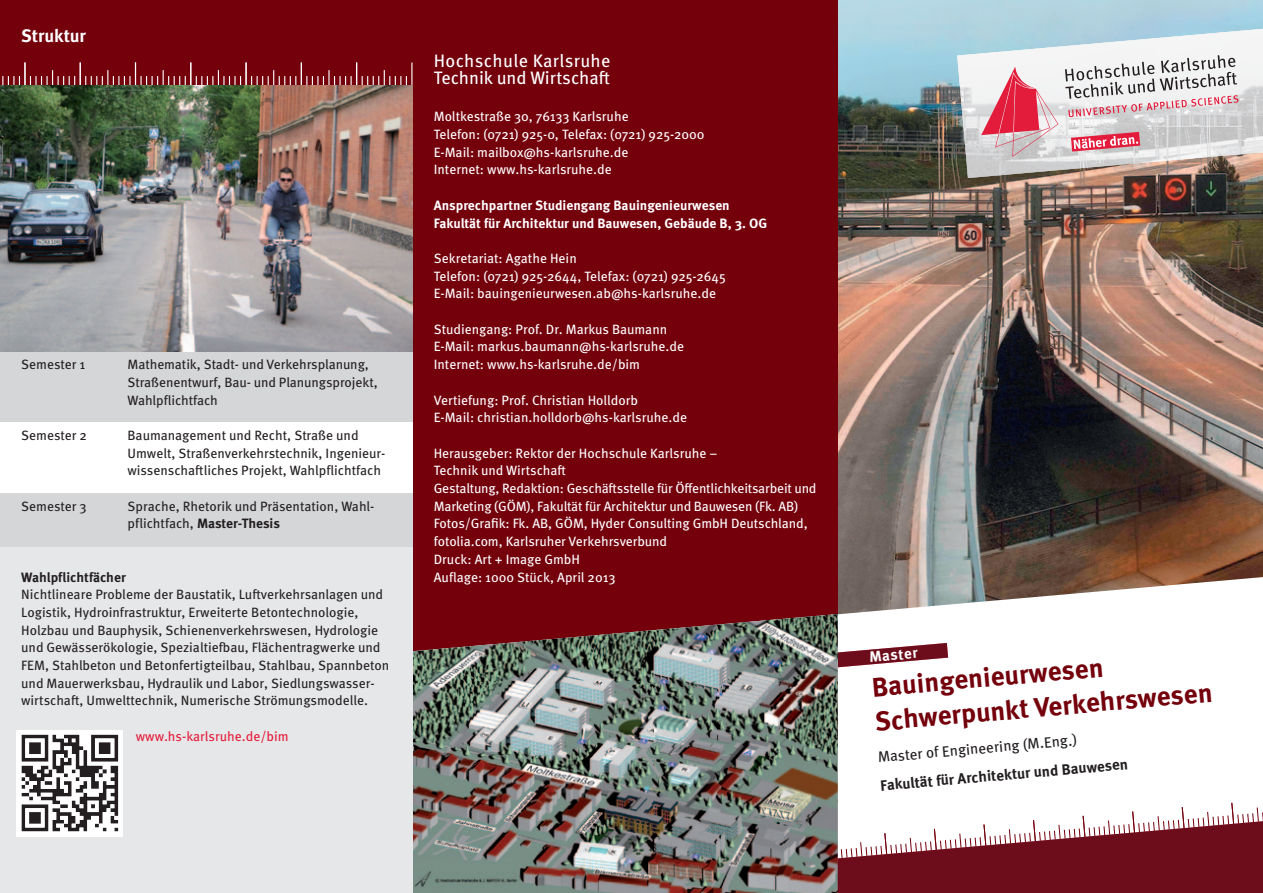
<style>
.page{position:relative;width:1263px;height:893px;background:#fff}
.page>*{position:absolute;margin:0;border:0;box-sizing:border-box;transform-origin:0 0}
.t1{font:700 27px/34.5px "Meta OT";color:#74000c}
.t2{font:18px/17.7px "Meta OT";letter-spacing:.015em;color:#fff}
.t3{font:700 18px "Meta OT";letter-spacing:-.005em;color:#fff}
.t4{font:700 15px "Meta OT";color:#231f20}
.t5{font:15px "Meta OT";color:#231f20}
.t6{font:700 15px "Meta OT";color:#fff}
.t7{font:13.5px/17.7px "Meta OT";letter-spacing:-.005em;color:#fff}
.t8{font:13.5px/17.7px "Meta OT";color:#231f20}
.t9{font:700 13.5px/17.7px "Meta OT";color:#fff}
.t10{font:13.5px "Meta OT";color:#e41c3b}
.t11{font:700 13.5px "Meta OT";color:#231f20}
.s1{font-weight:700}
</style>
<div class="page">
<img style="left:838px;top:0;width:425px;height:614px">
<svg style="left:838px;top:643px;width:110px;height:24px"></svg>
<div style="left:0;top:0;width:838px;height:893px;background:#74000c"></div>
<img style="left:412px;top:614px;width:426px;height:279px">
<svg style="left:957px;top:28px;width:306px;height:150px"></svg>
<svg style="left:1065px;top:55px;width:173px;height:62px"></svg>
<svg style="left:981px;top:67px;width:77px;height:90px"></svg>
<svg style="left:1071px;top:132px;width:69px;height:20px"></svg>
<svg style="left:838px;top:802px;width:425px;height:91px"></svg>
<svg style="left:30px;top:62px;width:211px;height:24px"></svg>
<hr style="left:245px;top:62px;width:2px;height:24px;background:#fff">
<svg style="left:251px;top:62px;width:161px;height:24px"></svg>
<hr style="left:24px;top:62px;width:2px;height:24px;background:#fff">
<svg style="left:0;top:76px;width:20px;height:10px"></svg>
<div style="left:0;top:86px;width:412px;height:807px;background:#e6e7e9"></div>
<div style="left:0;top:422px;width:412px;height:78px;background:#fff"></div>
<div style="left:0;top:351px;width:412px;height:71px;background:#d5d6d8"></div>
<div style="left:0;top:493px;width:412px;height:53px;background:#d5d6d8"></div>
<img style="left:0;top:86px;width:412px;height:265px">
<div style="left:17px;top:730px;width:106px;height:106px;background:#fff"></div>
<svg style="left:21px;top:734px;width:98px;height:98px"></svg>
<h2 class="t3" style="left:21px;top:25px;width:66px">Struktur</h2>
<p class="t8" style="left:21px;top:356px;width:66px">Semester 1</p>
<p class="t8" style="left:128px;top:356px;width:252px">Mathematik, Stadt- und Verkehrsplanung,<br>Straßenentwurf, Bau- und Planungsprojekt,<br>Wahlpflichtfach</p>
<p class="t8" style="left:21px;top:427px;width:67px">Semester 2</p>
<p class="t8" style="left:128px;top:427px;width:259px">Baumanagement und Recht, Straße und<br>Umwelt, Straßenverkehrstechnik, Ingenieur&shy;wissenschaftliches Projekt, Wahlpflichtfach</p>
<p class="t8" style="left:21px;top:497px;width:67px">Semester 3</p>
<p class="t8" style="left:128px;top:497px;width:248px">Sprache, Rhetorik und Präsentation, Wahl&shy;pflichtfach, <span class="s1">Master-Thesis</span></p>
<p class="t11" style="left:21px;top:569px;width:106px">Wahlpflichtfächer</p>
<p class="t8" style="left:21px;top:586px;width:370px">Nichtlineare Probleme der Baustatik, Luftverkehrsanlagen und Logistik, Hydroinfrastruktur, Erweiterte Betontechnologie, Holzbau und Bauphysik, Schienenverkehrswesen, Hydrologie und Gewässerökologie, Spezialtiefbau, Flächentragwerke und FEM, Stahlbeton und Betonfertigteilbau, Stahlbau, Spannbeton und Mauerwerksbau, Hydraulik und Labor, Siedlungswasser&shy;wirtschaft, Umwelttechnik, Numerische Strömungsmodelle.</p>
<p class="t10" style="left:136px;top:728px;width:154px">www.hs-karlsruhe.de/bim</p>
<h2 class="t2" style="left:434px;top:52px;width:178px">Hochschule Karlsruhe<br>Technik und Wirtschaft</h2>
<p class="t7" style="left:434px;top:108px;width:272px">Moltkestraße 30, 76133 Karlsruhe<br>Telefon: (0721) 925-0, Telefax: (0721) 925-2000<br>E-Mail: mailbox@hs-karlsruhe.de<br>Internet: www.hs-karlsruhe.de</p>
<p class="t9" style="left:434px;top:197px;width:335px">Ansprechpartner Studiengang Bauingenieurwesen<br>Fakultät für Architektur und Bauwesen, Gebäude B, 3. OG</p>
<p class="t7" style="left:434px;top:250px;width:294px">Sekretariat: Agathe Hein<br>Telefon: (0721) 925-2644, Telefax: (0721) 925-2645<br>E-Mail: bauingenieurwesen.ab@hs-karlsruhe.de</p>
<p class="t7" style="left:434px;top:320px;width:252px">Studiengang: Prof. Dr. Markus Baumann<br>E-Mail: markus.baumann@hs-karlsruhe.de<br>Internet: www.hs-karlsruhe.de/bim</p>
<p class="t7" style="left:434px;top:391px;width:255px">Vertiefung: Prof. Christian Holldorb<br>E-Mail: christian.holldorb@hs-karlsruhe.de</p>
<p class="t7" style="left:434px;top:444px;width:384px">Herausgeber: Rektor der Hochschule Karlsruhe –<br>Technik und Wirtschaft<br>Gestaltung, Redaktion: Geschäftsstelle für Öffentlichkeitsarbeit und Marketing (GÖM), Fakultät für Architektur und Bauwesen (Fk. AB)<br>Fotos/Grafik: Fk. AB, GÖM, Hyder Consulting GmbH Deutschland, fotolia.com, Karlsruher Verkehrsverbund<br>Druck: Art + Image GmbH<br>Auflage: 1000 Stück, April 2013</p>
<p class="t6" style="left:868px;top:648px;width:50px;rotate:-5deg">Master</p>
<h1 class="t1" style="left:870px;top:671px;width:340px;rotate:-5deg">Bauingenieurwesen<br>Schwerpunkt Verkehrswesen</h1>
<p class="t5" style="left:877px;top:748px;width:201px;rotate:-5deg">Master of Engineering (M.Eng.)</p>
<p class="t4" style="left:880px;top:777px;width:250px;rotate:-5deg">Fakultät für Architektur und Bauwesen</p>
</div>
